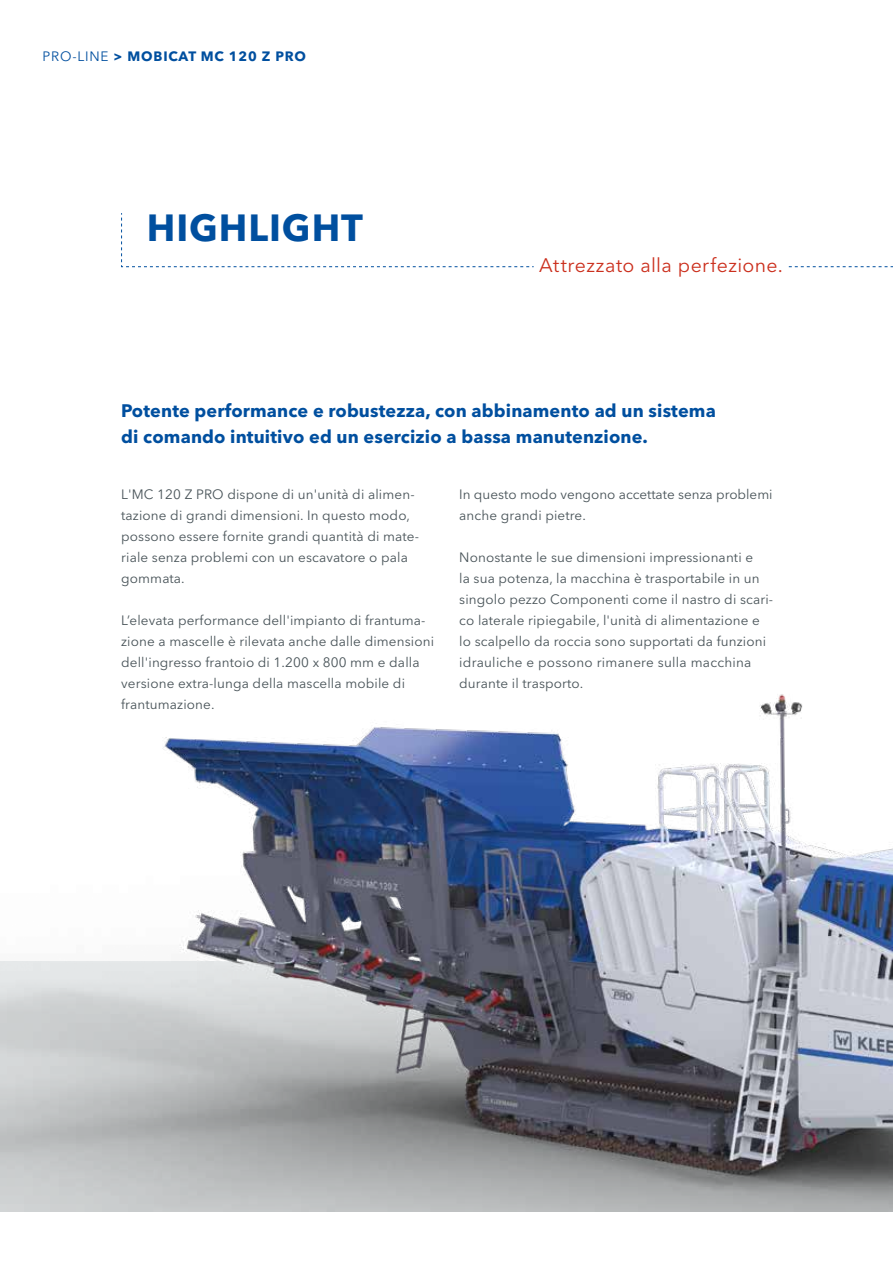
<style>
.page{position:relative;width:893px;height:1263px;background:#fff}
.page>*{position:absolute;margin:0;border:0;box-sizing:border-box;transform-origin:0 0}
.t1{font:700 37.5px "Avenir Next LT Pro";letter-spacing:.025em;color:#004f9f}
.t2{font:19.5px "Avenir Next LT Pro";letter-spacing:.02em;color:#cb2f1d}
.t3{font:700 18px/25.5px "Avenir Next LT Pro";letter-spacing:.005em;color:#004f9f}
.t4{font:13.5px/21px "Avenir Next LT Pro";letter-spacing:.01em;color:#485358}
.t5{font:700 13.5px "Avenir Next LT Pro";letter-spacing:.06em;color:#004f9f}
.s1{font-weight:400}
</style>
<div class="page">
<img style="left:0;top:694px;width:893px;height:518px">
<svg style="left:121px;top:213px;width:413px;height:54px"></svg>
<svg style="left:789px;top:266px;width:104px;height:1px"></svg>
<p class="t5" style="left:43px;top:48px;width:265px"><span class="s1">PRO-LINE</span> &gt; MOBICAT MC 120 Z PRO</p>
<h1 class="t1" style="left:147px;top:205px;width:218px">HIGHLIGHT</h1>
<h2 class="t2" style="left:539px;top:254px;width:245px">Attrezzato alla perfezione.</h2>
<h3 class="t3" style="left:121px;top:398px;width:596px">Potente performance e robustezza, con abbinamento ad un sistema di comando intuitivo ed un esercizio a bassa manutenzione.</h3>
<p class="t4" style="left:121px;top:483px;width:299px">L'MC 120 Z PRO dispone di un'unità di alimen&shy;tazione di grandi dimensioni. In questo modo, possono essere fornite grandi quantità di mate&shy;riale senza problemi con un escavatore o pala gommata.</p>
<p class="t4" style="left:121px;top:609px;width:314px">L’elevata performance dell'impianto di frantuma&shy;zione a mascelle è rilevata anche dalle dimensioni dell'ingresso frantoio di 1.200 x 800 mm e dalla versione extra-lunga della mascella mobile di frantumazione.</p>
<p class="t4" style="left:459px;top:483px;width:315px">In questo modo vengono accettate senza problemi anche grandi pietre.</p>
<p class="t4" style="left:459px;top:546px;width:315px">Nonostante le sue dimensioni impressionanti e<br>la sua potenza, la macchina è trasportabile in un singolo pezzo Componenti come il nastro di scari&shy;co laterale ripiegabile, l'unità di alimentazione e lo scalpello da roccia sono supportati da funzioni idrauliche e possono rimanere sulla macchina durante il trasporto.</p>
</div>
